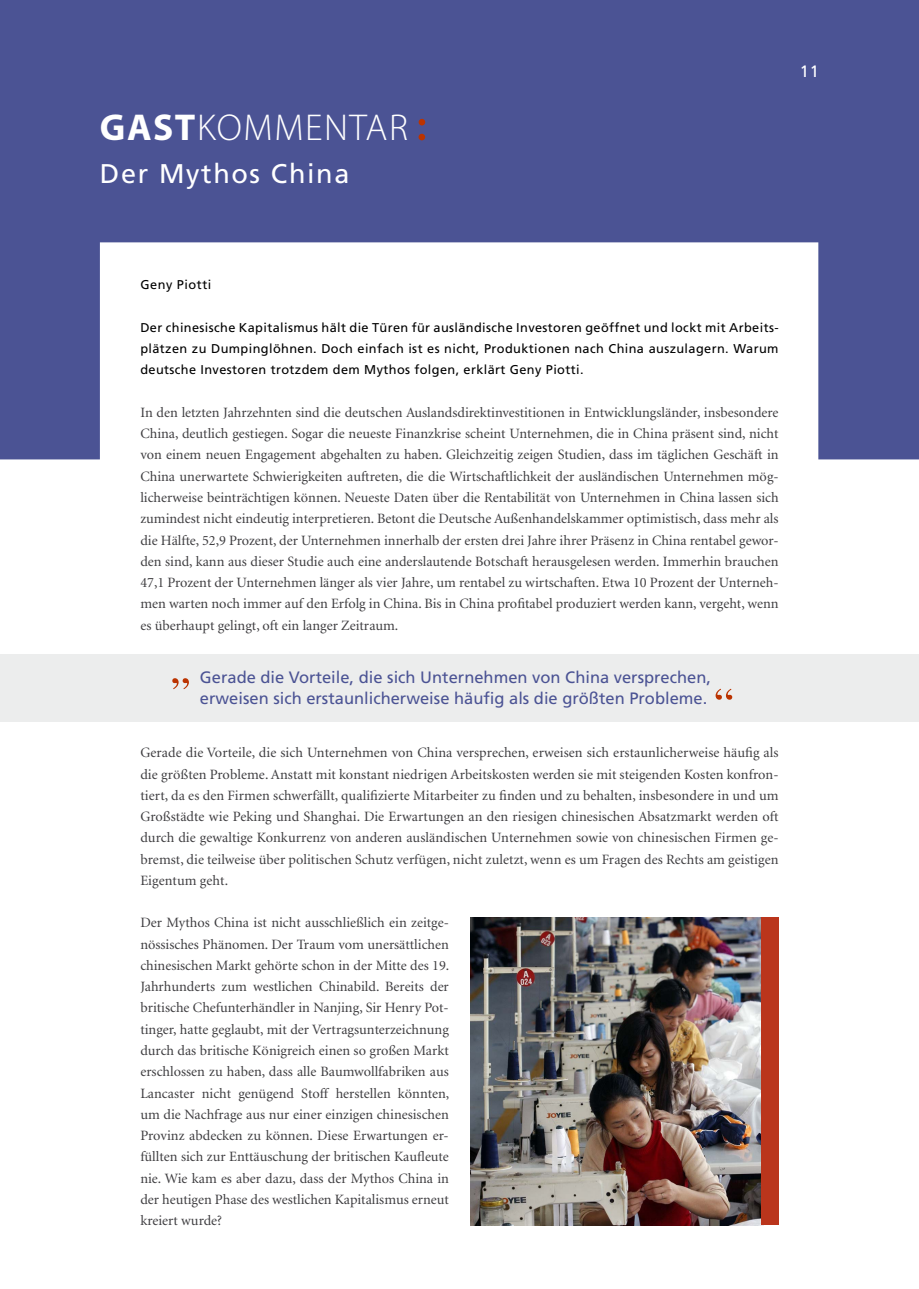
<style>
.page{position:relative;width:919px;height:1289px;background:#fff}
.page>*{position:absolute;margin:0;border:0;box-sizing:border-box;transform-origin:0 0}
.t1{font:300 37.5px "Myriad Pro";letter-spacing:.04em;color:#fff}
.t2{font:27px "Frutiger";letter-spacing:.06em;color:#fff}
.t3{font:16.5px/21.3px "Frutiger";color:#4b5394}
.t4{font:16.5px "Frutiger";color:#fff}
.t5{font:14.25px/21.3px "Minion";color:#3e3d40;text-align:justify}
.t6{font:12.75px/21.3px "Frutiger";letter-spacing:.03em;color:#000;text-align:justify}
.s1{font-weight:700}
</style>
<div class="page">
<svg style="left:0;top:0;width:918px;height:459px;fill:#4b5394"></svg>
<div style="left:418px;top:119px;width:7px;height:6px;background:#b30;border-radius:50%"></div>
<div style="left:418px;top:134px;width:7px;height:6px;background:#b30;border-radius:50%"></div>
<div style="left:0;top:654px;width:918px;height:68px;background:#eceded"></div>
<svg style="left:172px;top:678px;width:17px;height:11px"></svg>
<svg style="left:715px;top:688px;width:17px;height:11px"></svg>
<img style="left:470px;top:917px;width:291px;height:308px">
<div style="left:761px;top:917px;width:17px;height:308px;background:#ba351c"></div>
<h1 class="t1" style="left:100px;top:105px;width:309px"><span class="s1">GAST</span>KOMMENTAR</h1>
<h2 class="t2" style="left:100px;top:163px;width:251px">Der Mythos China</h2>
<p class="t4" style="left:799px;top:64px;width:21px">11</p>
<p class="t6" style="left:140px;top:275px;width:72px">Geny Piotti</p>
<p class="t6" style="left:140px;top:318px;width:639px">Der chinesische Kapitalismus hält die Türen für ausländische Investoren geöffnet und lockt mit Arbeits&shy;plätzen zu Dumpinglöhnen. Doch einfach ist es nicht, Produktionen nach China auszulagern. Warum deutsche Investoren trotzdem dem Mythos folgen, erklärt Geny Piotti.</p>
<p class="t5" style="left:140px;top:403px;width:639px">In den letzten Jahrzehnten sind die deutschen Auslandsdirektinvestitionen in Entwicklungsländer, insbesondere China, deutlich gestiegen. Sogar die neueste Finanzkrise scheint Unternehmen, die in China präsent sind, nicht von einem neuen Engagement abgehalten zu haben. Gleichzeitig zeigen Studien, dass im täglichen Geschäft in China unerwartete Schwierigkeiten auftreten, die die Wirtschaftlichkeit der ausländischen Unternehmen mög&shy;licherweise beinträchtigen können. Neueste Daten über die Rentabilität von Unternehmen in China lassen sich zumindest nicht eindeutig interpretieren. Betont die Deutsche Außenhandelskammer optimistisch, dass mehr als die Hälfte, 52,9 Prozent, der Unternehmen innerhalb der ersten drei Jahre ihrer Präsenz in China rentabel gewor&shy;den sind, kann aus dieser Studie auch eine anderslautende Botschaft herausgelesen werden. Immerhin brauchen 47,1 Prozent der Unternehmen länger als vier Jahre, um rentabel zu wirtschaften. Etwa 10 Prozent der Unterneh&shy;men warten noch immer auf den Erfolg in China. Bis in China profitabel produziert werden kann, vergeht, wenn es überhaupt gelingt, oft ein langer Zeitraum.</p>
<p class="t3" style="left:200px;top:667px;width:512px">Gerade die Vorteile, die sich Unternehmen von China versprechen, erweisen sich erstaunlicherweise häufig als die größten Probleme.</p>
<p class="t5" style="left:140px;top:743px;width:639px">Gerade die Vorteile, die sich Unternehmen von China versprechen, erweisen sich erstaunlicherweise häufig als die größten Probleme. Anstatt mit konstant niedrigen Arbeitskosten werden sie mit steigenden Kosten konfron&shy;tiert, da es den Firmen schwerfällt, qualifizierte Mitarbeiter zu finden und zu behalten, insbesondere in und um Großstädte wie Peking und Shanghai. Die Erwartungen an den riesigen chinesischen Absatzmarkt werden oft durch die gewaltige Konkurrenz von anderen ausländischen Unternehmen sowie von chinesischen Firmen ge&shy;bremst, die teilweise über politischen Schutz verfügen, nicht zuletzt, wenn es um Fragen des Rechts am geistigen Eigentum geht.</p>
<p class="t5" style="left:140px;top:913px;width:310px">Der Mythos China ist nicht ausschließlich ein zeitge&shy;nössisches Phänomen. Der Traum vom unersättlichen chinesischen Markt gehörte schon in der Mitte des 19.<br>Jahrhunderts zum westlichen Chinabild. Bereits der britische Chefunterhändler in Nanjing, Sir Henry Pot&shy;tinger, hatte geglaubt, mit der Vertragsunterzeichnung durch das britische Königreich einen so großen Markt erschlossen zu haben, dass alle Baumwollfabriken aus Lancaster nicht genügend Stoff herstellen könnten, um die Nachfrage aus nur einer einzigen chinesischen Provinz abdecken zu können. Diese Erwartungen er&shy;füllten sich zur Enttäuschung der britischen Kaufleute nie. Wie kam es aber dazu, dass der Mythos China in der heutigen Phase des westlichen Kapitalismus erneut kreiert wurde?</p>
</div>
